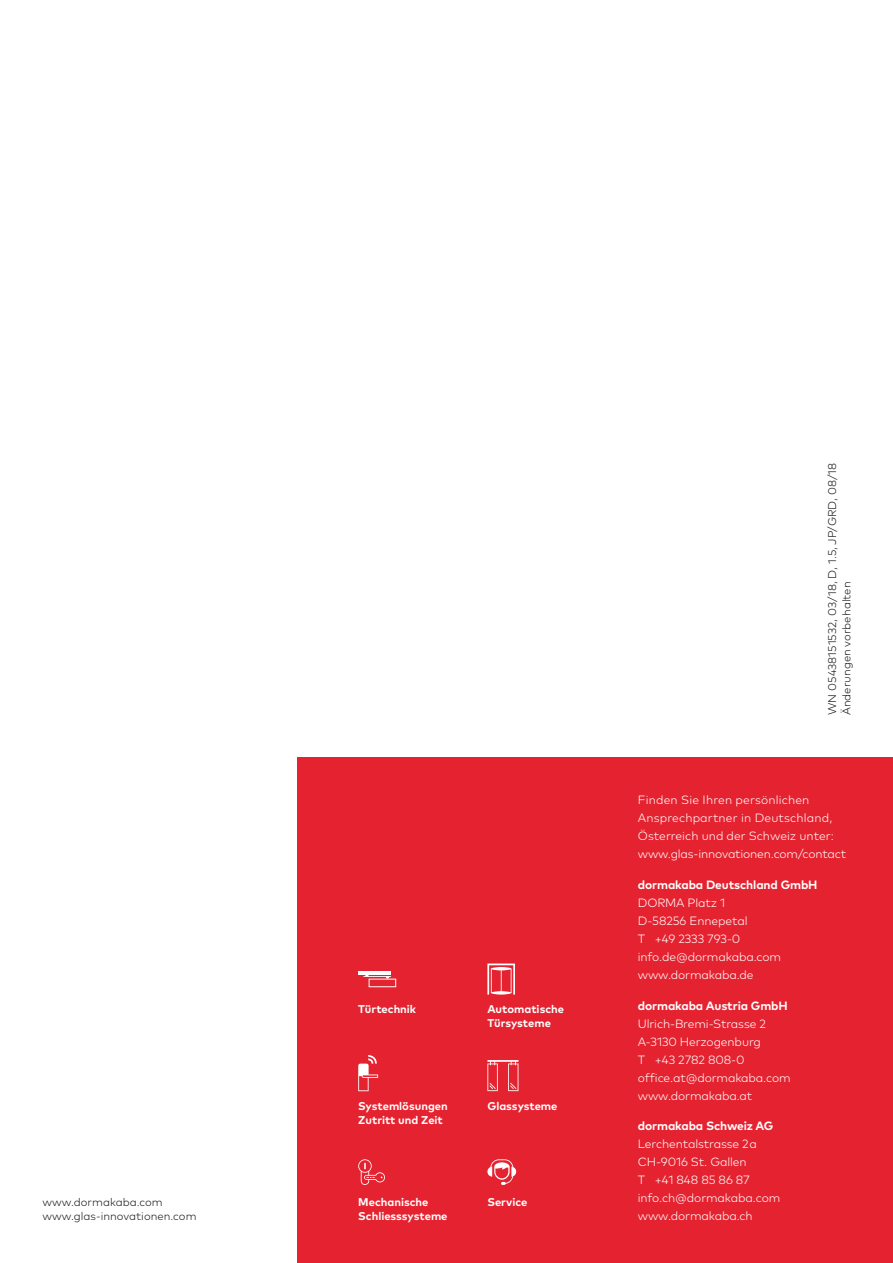
<style>
.page{position:relative;width:893px;height:1263px;background:#fff}
.page>*{position:absolute;margin:0;border:0;box-sizing:border-box;transform-origin:0 0}
.t1{font:300 12px/18px "Mark Pro";letter-spacing:-.01em;color:#fff}
.t2{font:700 12px "Mark Pro";letter-spacing:-.01em;color:#fff}
.t3{font:700 11.25px/14.2px "Mark Pro";color:#fff}
.t4{font:300 11.25px/14.2px "Mark Pro";color:#1d1d1b}
</style>
<div class="page">
<div style="left:298px;top:758px;width:595px;height:505px;background:#e52330"></div>
<hr style="left:358px;top:971px;width:33px;height:3px;background:#fff">
<svg style="left:363px;top:974px;width:33px;height:13px"></svg>
<svg style="left:487px;top:963px;width:28px;height:31px"></svg>
<svg style="left:358px;top:1055px;width:20px;height:36px"></svg>
<svg style="left:487px;top:1060px;width:31px;height:31px"></svg>
<svg style="left:358px;top:1159px;width:27px;height:26px"></svg>
<svg style="left:487px;top:1159px;width:29px;height:26px"></svg>
<p class="t4" style="left:43px;top:1196px;width:156px">www.dormakaba.com www.glas-innovationen.com</p>
<p class="t3" style="left:358px;top:1003px;width:59px">Türtechnik</p>
<p class="t3" style="left:487px;top:1003px;width:78px">Automatische<br>Türsysteme</p>
<p class="t3" style="left:358px;top:1100px;width:91px">Systemlösungen<br>Zutritt und Zeit</p>
<p class="t3" style="left:487px;top:1100px;width:72px">Glassysteme</p>
<p class="t3" style="left:358px;top:1196px;width:91px">Mechanische<br>Schliesssysteme</p>
<p class="t3" style="left:487px;top:1196px;width:42px">Service</p>
<p class="t4" style="left:826px;top:715px;width:254px;rotate:-90deg">WN 05438151532, 03/18, D, 1.5, JP/GRD, 08/18<br>Änderungen vorbehalten</p>
<p class="t1" style="left:638px;top:792px;width:210px">Finden Sie Ihren persönlichen Ansprechpartner in Deutschland, Österreich und der Schweiz unter: www.glas-innovationen.com/contact</p>
<p class="t2" style="left:638px;top:880px;width:181px">dormakaba Deutschland GmbH</p>
<p class="t1" style="left:638px;top:895px;width:145px">DORMA Platz 1<br>D-58256 Ennepetal<br>T +49 2333 793-0 info.de@dormakaba.com www.dormakaba.de</p>
<p class="t2" style="left:638px;top:1001px;width:151px">dormakaba Austria GmbH</p>
<p class="t1" style="left:638px;top:1016px;width:154px">Ulrich-Bremi-Strasse 2<br>A-3130 Herzogenburg<br>T +43 2782 808-0 office.at@dormakaba.com www.dormakaba.at</p>
<p class="t2" style="left:638px;top:1122px;width:137px">dormakaba Schweiz AG</p>
<p class="t1" style="left:638px;top:1136px;width:144px">Lerchentalstrasse 2 a<br>CH-9016 St. Gallen<br>T +41 848 85 86 87 info.ch@dormakaba.com www.dormakaba.ch</p>
</div>
